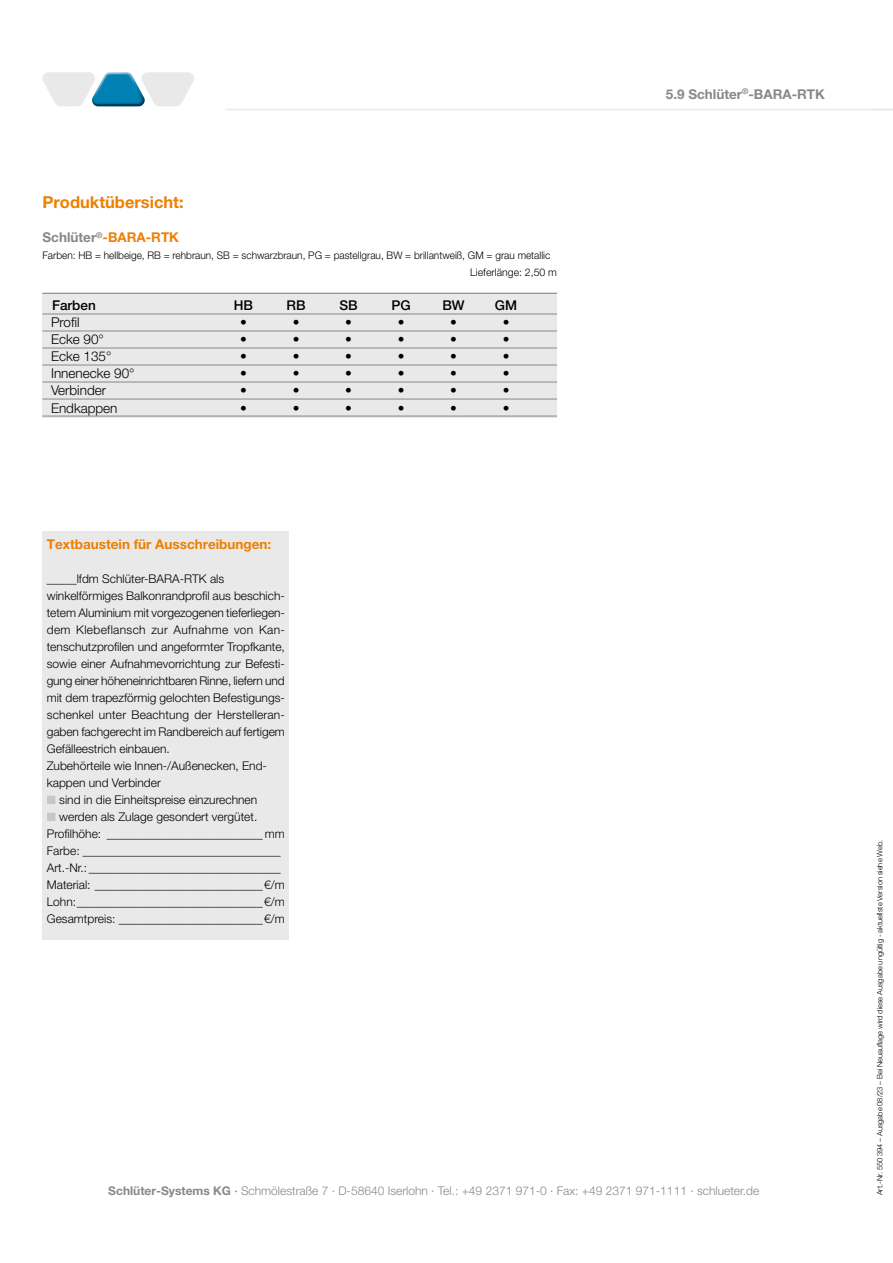
<style>
.page{position:relative;width:893px;height:1263px;background:#fff}
.page>*{position:absolute;margin:0;border:0;box-sizing:border-box;transform-origin:0 0}
.t1{font:700 16.5px "Helvetica Neue LT Pro";color:#ee7f00}
.t2{font:300 13.5px "Helvetica Neue LT Pro";color:#000}
.t3{font:700 13.5px "Helvetica Neue LT Pro";color:#ee7f00}
.t4{font:700 13.5px "Helvetica Neue LT Pro";color:#87888a}
.t5{font:500 13.5px "Helvetica Neue LT Pro";color:#000}
.t6{font:300 12px/17px "Helvetica Neue LT Pro";color:#000}
.t7{font:300 12px "Helvetica Neue LT Pro";color:#87888a}
.t8{font:300 10.5px/17px "Helvetica Neue LT Pro";color:#000;scale:.96 1}
.t9{font:300 7.5px "Helvetica Neue LT Pro";color:#000}
.s1{color:#87888a}
.s2{color:#c6c7c8}
.s3{font-weight:700}
.s4{font-weight:500}
</style>
<div class="page">
<hr style="left:225px;top:109px;width:668px;height:1px;background:#e9e9ea">
<svg style="left:43px;top:72px;width:151px;height:34px"></svg>
<div style="left:43px;top:293px;width:514px;height:124px;background:#e9e9ea"></div>
<hr style="left:43px;top:293px;width:514px;height:1px;background:#87888a">
<hr style="left:43px;top:314px;width:514px;height:1px;background:#87888a">
<hr style="left:43px;top:331px;width:514px;height:1px;background:#87888a">
<hr style="left:43px;top:348px;width:514px;height:1px;background:#87888a">
<hr style="left:43px;top:365px;width:514px;height:1px;background:#87888a">
<hr style="left:43px;top:382px;width:514px;height:1px;background:#87888a">
<hr style="left:43px;top:399px;width:514px;height:1px;background:#87888a">
<hr style="left:43px;top:416px;width:514px;height:1px;background:#87888a">
<div style="left:43px;top:531px;width:246px;height:409px;background:#e9e9ea"></div>
<h1 class="t1" style="left:43px;top:192px;width:143px">Produktübersicht:</h1>
<p class="t3" style="left:43px;top:229px;width:138px"><span class="s1">Schlüter</span><sup>®</sup>-BARA-RTK</p>
<p class="t8" style="left:470px;top:247px;width:92px;text-indent:-428px">Farben: HB = hellbeige, RB = rehbraun, SB = schwarzbraun, PG = pastellgrau, BW = brillantweiß, GM = grau metallic<br>Lieferlänge: 2,50 m</p>
<p class="t5" style="left:52px;top:298px;width:45px">Farben</p>
<p class="t5" style="left:234px;top:298px;width:21px">HB</p>
<p class="t5" style="left:287px;top:298px;width:21px">RB</p>
<p class="t5" style="left:339px;top:298px;width:20px">SB</p>
<p class="t5" style="left:391px;top:298px;width:21px">PG</p>
<p class="t5" style="left:442px;top:298px;width:24px">BW</p>
<p class="t5" style="left:495px;top:298px;width:24px">GM</p>
<p class="t2" style="left:51px;top:314px;width:30px">Profil</p>
<p class="t2" style="left:240px;top:314px;width:8px">•</p>
<p class="t2" style="left:293px;top:314px;width:8px">•</p>
<p class="t2" style="left:345px;top:314px;width:8px">•</p>
<p class="t2" style="left:398px;top:314px;width:8px">•</p>
<p class="t2" style="left:450px;top:314px;width:8px">•</p>
<p class="t2" style="left:503px;top:314px;width:8px">•</p>
<p class="t2" style="left:51px;top:331px;width:54px">Ecke 90°</p>
<p class="t2" style="left:240px;top:331px;width:8px">•</p>
<p class="t2" style="left:293px;top:331px;width:8px">•</p>
<p class="t2" style="left:345px;top:331px;width:8px">•</p>
<p class="t2" style="left:398px;top:331px;width:8px">•</p>
<p class="t2" style="left:450px;top:331px;width:8px">•</p>
<p class="t2" style="left:503px;top:331px;width:8px">•</p>
<p class="t2" style="left:51px;top:348px;width:62px">Ecke 135°</p>
<p class="t2" style="left:240px;top:348px;width:8px">•</p>
<p class="t2" style="left:293px;top:348px;width:8px">•</p>
<p class="t2" style="left:345px;top:348px;width:8px">•</p>
<p class="t2" style="left:398px;top:348px;width:8px">•</p>
<p class="t2" style="left:450px;top:348px;width:8px">•</p>
<p class="t2" style="left:503px;top:348px;width:8px">•</p>
<p class="t2" style="left:51px;top:365px;width:85px">Innenecke 90°</p>
<p class="t2" style="left:240px;top:365px;width:8px">•</p>
<p class="t2" style="left:293px;top:365px;width:8px">•</p>
<p class="t2" style="left:345px;top:365px;width:8px">•</p>
<p class="t2" style="left:398px;top:365px;width:8px">•</p>
<p class="t2" style="left:450px;top:365px;width:8px">•</p>
<p class="t2" style="left:503px;top:365px;width:8px">•</p>
<p class="t2" style="left:51px;top:382px;width:57px">Verbinder</p>
<p class="t2" style="left:240px;top:382px;width:8px">•</p>
<p class="t2" style="left:293px;top:382px;width:8px">•</p>
<p class="t2" style="left:345px;top:382px;width:8px">•</p>
<p class="t2" style="left:398px;top:382px;width:8px">•</p>
<p class="t2" style="left:450px;top:382px;width:8px">•</p>
<p class="t2" style="left:503px;top:382px;width:8px">•</p>
<p class="t2" style="left:51px;top:399px;width:68px">Endkappen</p>
<p class="t2" style="left:240px;top:399px;width:8px">•</p>
<p class="t2" style="left:293px;top:399px;width:8px">•</p>
<p class="t2" style="left:345px;top:399px;width:8px">•</p>
<p class="t2" style="left:398px;top:399px;width:8px">•</p>
<p class="t2" style="left:450px;top:399px;width:8px">•</p>
<p class="t2" style="left:503px;top:399px;width:8px">•</p>
<p class="t3" style="left:47px;top:535px;width:226px">Textbaustein für Ausschreibungen:</p>
<p class="t6" style="left:47px;top:570px;width:240px">_____lfdm Schlüter-BARA-RTK als winkelförmiges Balkonrandprofil aus beschich&shy;tetem Aluminium mit vorgezogenen tieferliegen&shy;dem Klebeflansch zur Aufnahme von Kan-- tenschutzprofilen und angeformter Tropfkante, sowie einer Aufnahmevorrichtung zur Befesti&shy;gung einer höheneinrichtbaren Rinne, liefern und mit dem trapezförmig gelochten Befestigungs&shy;schenkel unter Beachtung der Herstelleran&shy;gaben fachgerecht im Randbereich auf fertigem Gefälleestrich einbauen.<br>Zubehörteile wie Innen-/Außenecken, End&shy;kappen und Verbinder</p>
<p class="t6" style="left:47px;top:791px;width:212px"><span class="s2">■</span> sind in die Einheitspreise einzurechnen</p>
<p class="t6" style="left:47px;top:808px;width:240px"><span class="s2">■</span> werden als Zulage gesondert vergütet.<br>Profilhöhe: __________________________ mm Farbe: _________________________________ Art.-Nr.: ________________________________ Material: ____________________________€/m Lohn:_______________________________€/m Gesamtpreis: ________________________€/m</p>
<p class="t4" style="left:666px;top:86px;width:161px">5.9 Schlüter<sup>®</sup>-BARA-RTK</p>
<p class="t7" style="left:108px;top:1183px;width:652px"><span class="s3">Schlüter-Systems KG</span> <span class="s4">·</span> Schmölestraße 7 · D-58640 Iserlohn · Tel.: +49 2371 971-0 · Fax: +49 2371 971-1111 · schlueter.de</p>
<p class="t9" style="left:875px;top:1195px;width:357px;rotate:-90deg">Art.-Nr. 550 394 – Ausgabe 08/23 – Bei Neuauflage wird diese Ausgabe ungültig - aktuellste Version siehe Web.</p>
</div>
